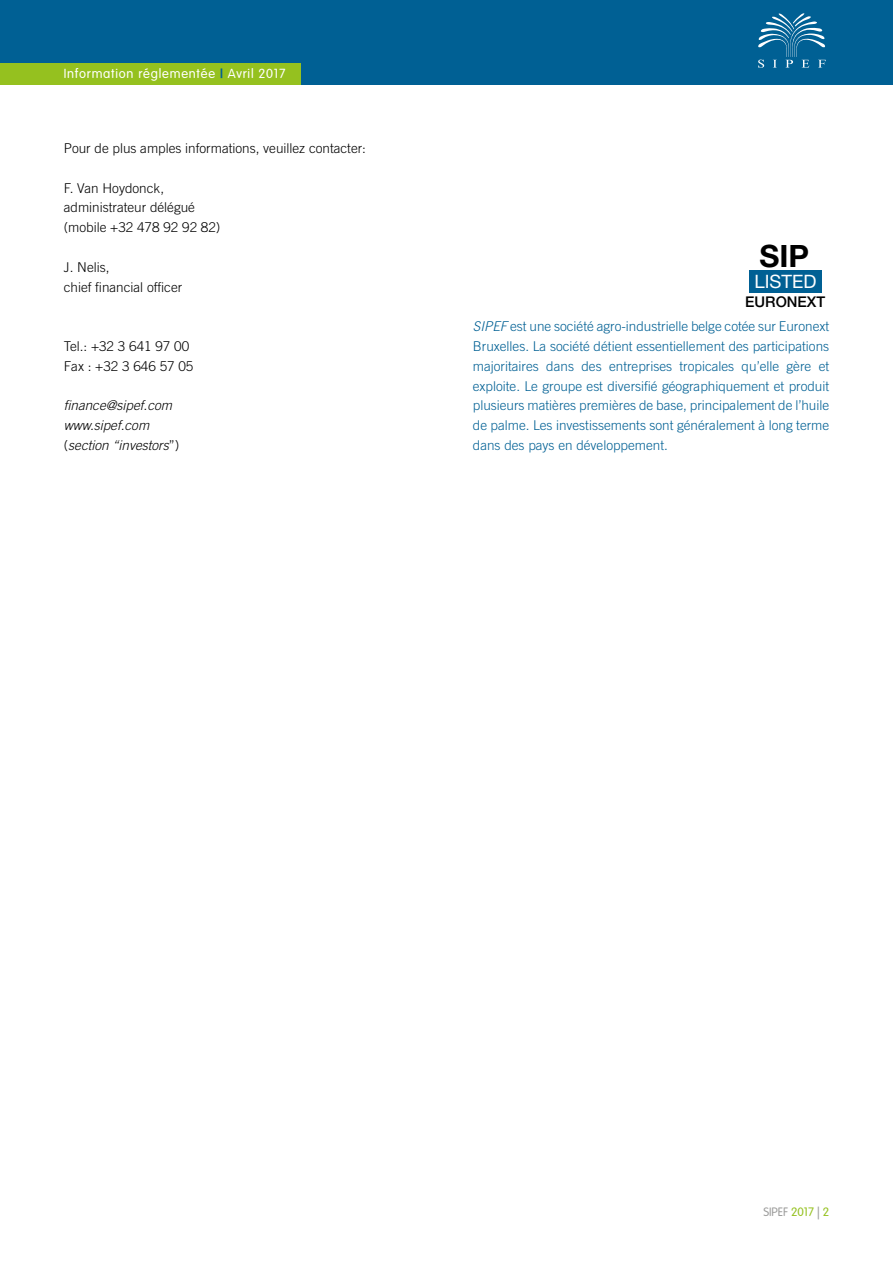
<style>
.page{position:relative;width:893px;height:1263px;background:#fff}
.page>*{position:absolute;margin:0;border:0;box-sizing:border-box;transform-origin:0 0}
.t1{font:700 30.75px "Helvetica Neue LT Std";color:#000}
.t2{font:18.45px "Helvetica Neue LT Std";color:#fff}
.t3{font:500 14.85px "Helvetica Neue LT Std";color:#000}
.t4{font:300 13.5px/19.8px "Trade Gothic LT Std";color:#006094;text-align:justify}
.t5{font:300 13.5px/19.8px "Trade Gothic LT Std";color:#000}
.t6{font:italic 300 13.5px/19.8px "Trade Gothic LT Std";color:#000}
.t7{font:300 12.9px "VAG Rounded Std";letter-spacing:.06em;color:#fff}
.t8{font:300 12px "VAG Rounded Std";color:#9d9d9c}
.s1{font-family:"Trade Gothic LT Std";font-weight:700;color:#006094}
.s2{font-style:normal}
.s3{font-style:italic}
.s4{color:#95c11f}
</style>
<div class="page">
<div style="left:0;top:0;width:893px;height:85px;background:#006094"></div>
<div style="left:0;top:64px;width:301px;height:21px;background:#95c11f"></div>
<svg style="left:758px;top:13px;width:68px;height:55px"></svg>
<div style="left:749px;top:270px;width:73px;height:23px;background:#006094"></div>
<p class="t7" style="left:64px;top:66px;width:223px">Information réglementée <span class="s1">|</span> Avril 2017</p>
<p class="t5" style="left:64px;top:138px;width:304px">Pour de plus amples informations, veuillez contacter:</p>
<p class="t5" style="left:64px;top:178px;width:158px">F. Van Hoydonck, administrateur délégué (mobile +32 478 92 92 82)</p>
<p class="t5" style="left:64px;top:257px;width:120px">J. Nelis,<br>chief financial officer</p>
<p class="t5" style="left:64px;top:336px;width:131px">Tel.: +32 3 641 97 00<br>Fax : +32 3 646 57 05</p>
<p class="t6" style="left:64px;top:396px;width:117px">finance@sipef.com www.sipef.com <span class="s2">(</span>section “investors<span class="s2">”)</span></p>
<h1 class="t1" style="left:759px;top:236px;width:51px">SIP</h1>
<p class="t3" style="left:745px;top:292px;width:81px">EURONEXT</p>
<p class="t4" style="left:473px;top:316px;width:358px"><span class="s3">SIPEF</span> est une société agro-industrielle belge cotée sur Euronext Bruxelles. La société détient essentiellement des participations majoritaires dans des entreprises tropicales qu’elle gère et exploite. Le groupe est diversifié géographiquement et produit plusieurs matières premières de base, principalement de l’huile de palme. Les investissements sont généralement à long terme dans des pays en développement.</p>
<h2 class="t2" style="left:754px;top:270px;width:63px">LISTED</h2>
<p class="t8" style="left:763px;top:1205px;width:67px">SIPEF <span class="s4">2017</span> | <span class="s4">2</span></p>
</div>
